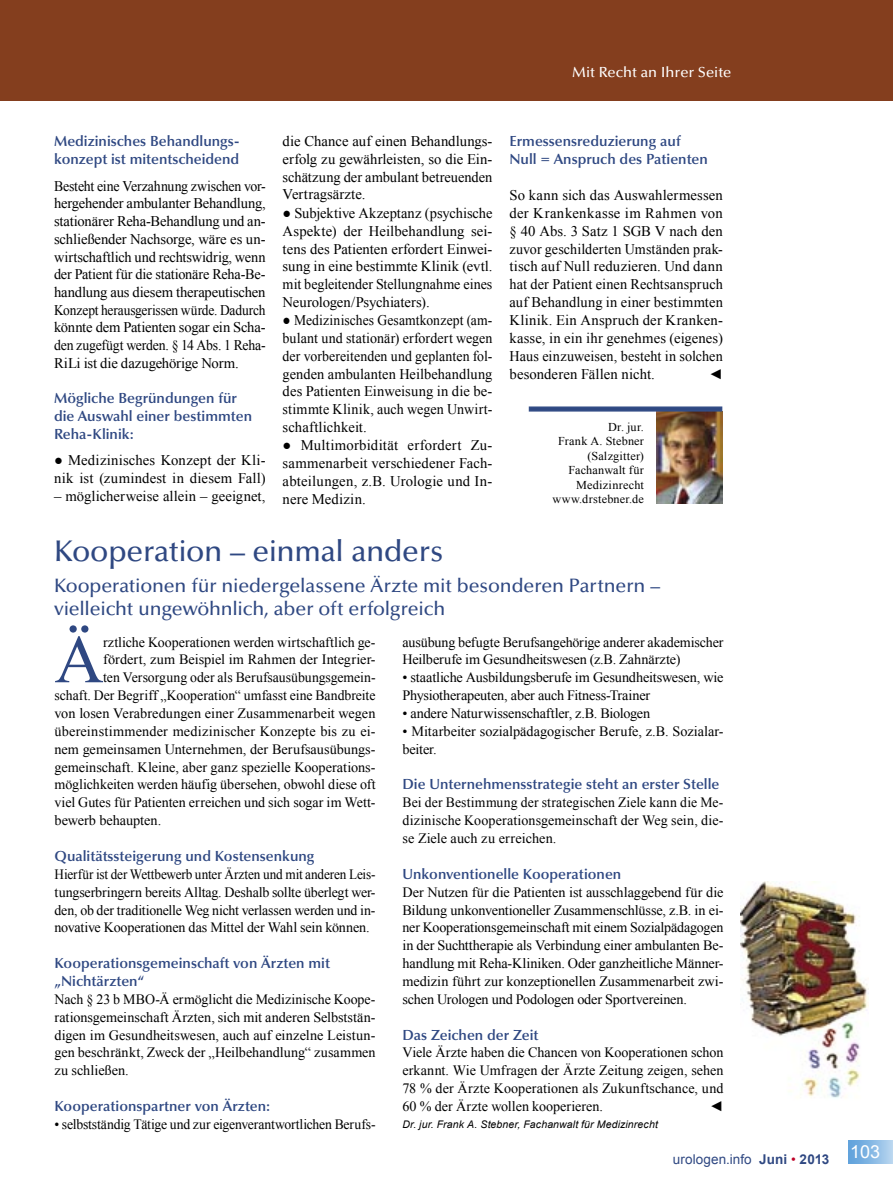
<style>
.page{position:relative;width:893px;height:1191px;background:#fff}
.page>*{position:absolute;margin:0;border:0;box-sizing:border-box;transform-origin:0 0}
.Fließtext_-_4spaltensatz{font:68.25px "Times New Roman";color:#2f4882}
.headline{font:500 30px "Optima";letter-spacing:-.01em;color:#2f4882}
.headline-2{font:500 19.5px "Optima";letter-spacing:-.01em;color:#2f4882}
.t1{font:18px "Arial";color:#fff}
.Fließtext_-_4spaltensatz-2{font:14.7px/17.9px "Times New Roman";letter-spacing:.005em;color:#000;text-align:justify}
.Fließtext_-_4spaltensatz-3{font:14.7px/17.7px "Times New Roman";letter-spacing:.005em;color:#000;text-align:justify;scale:.94 1}
.Fließtext-Headline{font:600 14.7px/17.7px "Optima";color:#2f4882}
.Fließtext_-_4spaltensatz-4{font:14.7px/17.9px "Times New Roman";letter-spacing:.005em;color:#000;text-align:justify;scale:.93 1}
.Fließtext_-_4spaltensatz-5{font:600 14.7px "Optima";color:#2f4882}
.Fließtext-Headline-2{font:500 14.7px "Optima";color:#fff}
.Fließtext_-_4spaltensatz-6{font:14.25px/17.9px "Times New Roman";letter-spacing:-.005em;color:#000}
.Fließtext_-_4spaltensatz-7{font:14.25px/17.9px "Times New Roman";letter-spacing:-.005em;color:#000;text-align:justify;scale:.96 1}
.Fließtext_-_4spaltensatz-8{font:14.25px/17.9px "Times New Roman";letter-spacing:-.005em;color:#000;text-align:justify;scale:.93 1}
.Fließtext_-_4spaltensatz-9{font:14.25px "Times New Roman";letter-spacing:.015em;color:#000}
.Fließtext_-_4spaltensatz-10{font:14.25px "Arial";color:#000}
.t2{font:13.5px "Arial";letter-spacing:.005em;color:#2f4882}
.Fließtext_-_4spaltensatz-11{font:12px "Times New Roman";letter-spacing:.02em;color:#000}
.Literatur{font:italic 10.5px "Arial";letter-spacing:.015em;color:#000}
.s1{font-family:"Arial"}
.s2{font-weight:700}
.s3{color:#be0027}
</style>
<div class="page">
<div style="left:848px;top:1140px;width:45px;height:23px;background:linear-gradient(to right,#589dda,#b5d4ef)"></div>
<div style="left:0;top:0;width:893px;height:101px;background:#843e1e"></div>
<img style="left:741px;top:881px;width:127px;height:217px">
<img style="left:657px;top:411px;width:65px;height:92px">
<div style="left:529px;top:406px;width:193px;height:5px;border:2px solid #344e87"></div>
<p class="Fließtext-Headline-2" style="left:572px;top:63px;width:161px">Mit Recht an Ihrer Seite</p>
<p class="Fließtext_-_4spaltensatz-5" style="left:509px;top:133px;width:173px">Ermessensreduzierung auf</p>
<p class="Fließtext_-_4spaltensatz-5" style="left:509px;top:151px;width:200px">Null = Anspruch des Patienten</p>
<p class="Fließtext_-_4spaltensatz-2" style="left:509px;top:186px;width:215px">So kann sich das Auswahlermessen der Krankenkasse im Rahmen von § 40 Abs. 3 Satz 1 SGB V nach den zuvor geschilderten Umständen prak&shy;tisch auf Null reduzieren. Und dann hat der Patient einen Rechtsanspruch auf Behandlung in einer bestimmten Klinik. Ein Anspruch der Kranken&shy;kasse, in ein ihr genehmes (eigenes)<br>Haus einzuweisen, besteht in solchen besonderen Fällen nicht.</p>
<p class="Fließtext-Headline" style="left:54px;top:133px;width:187px">Medizinisches Behandlungs-</p>
<p class="Fließtext-Headline" style="left:54px;top:150px;width:187px">konzept ist mitentscheidend</p>
<p class="Fließtext_-_4spaltensatz-3" style="left:54px;top:177px;width:227px">Besteht eine Verzahnung zwischen vor&shy;hergehender ambulanter Behandlung, stationärer Reha-Behandlung und an&shy;schließender Nachsorge, wäre es un&shy;wirtschaftlich und rechtswidrig, wenn der Patient für die stationäre Reha-Be&shy;handlung aus diesem therapeutischen Konzept herausgerissen würde. Dadurch könnte dem Patienten sogar ein Scha&shy;den zugefügt werden. § 14 Abs. 1 Reha-RiLi ist die dazugehörige Norm.</p>
<p class="Fließtext-Headline" style="left:54px;top:389px;width:200px">Mögliche Begründungen für die Auswahl einer bestimmten<br>Reha-Klinik:</p>
<p class="Fließtext_-_4spaltensatz-2" style="left:54px;top:451px;width:213px"><span class="s1">●</span> Medizinisches Konzept der Kli&shy;nik ist (zumindest in diesem Fall)</p>
<p class="Fließtext_-_4spaltensatz-2" style="left:54px;top:486px;width:213px">– möglicherweise allein – geeignet,</p>
<p class="Fließtext_-_4spaltensatz-2" style="left:283px;top:132px;width:211px">die Chance auf einen Behandlungs&shy;erfolg zu gewährleisten, so die Ein&shy;schätzung der ambulant betreuenden Vertragsärzte.</p>
<p class="Fließtext_-_4spaltensatz-2" style="left:283px;top:204px;width:211px"><span class="s1">●</span> Subjektive Akzeptanz (psychische Aspekte) der Heilbehandlung sei&shy;tens des Patienten erfordert Einwei&shy;sung in eine bestimmte Klinik (evtl. mit begleitender Stellungnahme eines Neurologen/Psychiaters).</p>
<p class="Fließtext_-_4spaltensatz-4" style="left:283px;top:311px;width:227px"><span class="s1">●</span> Medizinisches Gesamtkonzept (am&shy;bulant und stationär) erfordert wegen der vorbereitenden und geplanten fol&shy;genden ambulanten Heilbehandlung des Patienten Einweisung in die be&shy;stimmte Klinik, auch wegen Unwirt&shy;schaftlichkeit.</p>
<p class="Fließtext_-_4spaltensatz-2" style="left:283px;top:436px;width:211px"><span class="s1">●</span> Multimorbidität erfordert Zu&shy;sammenarbeit verschiedener Fach&shy;abteilungen, z.B. Urologie und In&shy;nere Medizin.</p>
<p class="headline" style="left:54px;top:534px;width:391px">Kooperation – einmal anders</p>
<p class="headline-2" style="left:54px;top:574px;width:608px">Kooperationen für niedergelassene Ärzte mit besonderen Partnern –</p>
<p class="headline-2" style="left:54px;top:598px;width:393px">vielleicht ungewöhnlich, aber oft erfolgreich</p>
<p class="Fließtext_-_4spaltensatz-10" style="left:709px;top:364px;width:16px">◄</p>
<p class="Fließtext_-_4spaltensatz-11" style="left:608px;top:419px;width:37px">Dr. jur.</p>
<p class="Fließtext_-_4spaltensatz-11" style="left:558px;top:433px;width:87px">Frank A. Stebner</p>
<p class="Fließtext_-_4spaltensatz-11" style="left:587px;top:448px;width:58px">(Salzgitter)</p>
<p class="Fließtext_-_4spaltensatz-11" style="left:569px;top:462px;width:77px">Fachanwalt für</p>
<p class="Fließtext_-_4spaltensatz-11" style="left:576px;top:476px;width:69px">Medizinrecht</p>
<p class="Fließtext_-_4spaltensatz-11" style="left:552px;top:491px;width:93px">www.drstebner.de</p>
<p class="Fließtext_-_4spaltensatz" style="left:55px;top:613px;width:51px">Ä</p>
<p class="Fließtext_-_4spaltensatz-6" style="left:103px;top:632px;width:274px">rztliche Kooperationen werden wirtschaftlich ge-</p>
<p class="Fließtext_-_4spaltensatz-6" style="left:103px;top:650px;width:274px">fördert, zum Beispiel im Rahmen der Integrier-</p>
<p class="Fließtext_-_4spaltensatz-6" style="left:103px;top:668px;width:274px">ten Versorgung oder als Berufsausübungsgemein-</p>
<p class="Fließtext_-_4spaltensatz-7" style="left:55px;top:686px;width:336px">schaft. Der Begriff „Kooperation“ umfasst eine Bandbreite</p>
<p class="Fließtext_-_4spaltensatz-6" style="left:55px;top:704px;width:322px">von losen Verabredungen einer Zusammenarbeit wegen</p>
<p class="Fließtext_-_4spaltensatz-9" style="left:55px;top:721px;width:323px">übereinstimmender medizinischer Konzepte bis zu ei-</p>
<p class="Fließtext_-_4spaltensatz-6" style="left:55px;top:740px;width:323px">nem gemeinsamen Unternehmen, der Berufsausübungs-</p>
<p class="Fließtext_-_4spaltensatz-6" style="left:55px;top:757px;width:323px">gemeinschaft. Kleine, aber ganz spezielle Kooperations-</p>
<p class="Fließtext_-_4spaltensatz-6" style="left:55px;top:775px;width:323px">möglichkeiten werden häufig übersehen, obwohl diese oft</p>
<p class="Fließtext_-_4spaltensatz-6" style="left:55px;top:793px;width:323px">viel Gutes für Patienten erreichen und sich sogar im Wett-</p>
<p class="Fließtext_-_4spaltensatz-6" style="left:55px;top:811px;width:108px">bewerb behaupten.</p>
<p class="Fließtext-Headline" style="left:55px;top:847px;width:262px">Qualitätssteigerung und Kostensenkung</p>
<p class="Fließtext_-_4spaltensatz-8" style="left:55px;top:865px;width:347px">Hierfür ist der Wettbewerb unter Ärzten und mit anderen Leis&shy;tungserbringern bereits Alltag. Deshalb sollte überlegt wer&shy;den, ob der traditionelle Weg nicht verlassen werden und in&shy;novative Kooperationen das Mittel der Wahl sein können.</p>
<p class="Fließtext-Headline" style="left:55px;top:954px;width:277px">Kooperationsgemeinschaft von Ärzten mit „Nichtärzten“</p>
<p class="Fließtext_-_4spaltensatz-6" style="left:55px;top:990px;width:323px;text-align:justify">Nach § 23 b MBO-Ä ermöglicht die Medizinische Koope&shy;rationsgemeinschaft Ärzten, sich mit anderen Selbststän&shy;digen im Gesundheitswesen, auch auf einzelne Leistun&shy;gen beschränkt, Zweck der „Heilbehandlung“ zusammen zu schließen.</p>
<p class="Fließtext-Headline" style="left:55px;top:1097px;width:217px">Kooperationspartner von Ärzten:</p>
<p class="Fließtext_-_4spaltensatz-7" style="left:55px;top:1115px;width:336px">• selbstständig Tätige und zur eigenverantwortlichen Berufs-</p>
<p class="Fließtext_-_4spaltensatz-6" style="left:402px;top:632px;width:323px">ausübung befugte Berufsangehörige anderer akademischer<br>Heilberufe im Gesundheitswesen (z.B. Zahnärzte)</p>
<p class="Fließtext_-_4spaltensatz-6" style="left:402px;top:668px;width:323px">• staatliche Ausbildungsberufe im Gesundheitswesen, wie<br>Physiotherapeuten, aber auch Fitness-Trainer</p>
<p class="Fließtext_-_4spaltensatz-6" style="left:402px;top:704px;width:249px">• andere Naturwissenschaftler, z.B. Biologen</p>
<p class="Fließtext_-_4spaltensatz-6" style="left:402px;top:722px;width:323px">• Mitarbeiter sozialpädagogischer Berufe, z.B. Sozialar&shy;beiter.</p>
<p class="Fließtext-Headline" style="left:402px;top:776px;width:318px">Die Unternehmensstrategie steht an erster Stelle</p>
<p class="Fließtext_-_4spaltensatz-7" style="left:402px;top:793px;width:336px">Bei der Bestimmung der strategischen Ziele kann die Me&shy;dizinische Kooperationsgemeinschaft der Weg sein, die&shy;se Ziele auch zu erreichen.</p>
<p class="Fließtext-Headline" style="left:402px;top:865px;width:220px">Unkonventionelle Kooperationen</p>
<p class="Fließtext_-_4spaltensatz-6" style="left:402px;top:882px;width:323px;text-align:justify">Der Nutzen für die Patienten ist ausschlaggebend für die Bildung unkonventioneller Zusammenschlüsse, z.B. in ei&shy;ner Kooperationsgemeinschaft mit einem Sozialpädagogen in der Suchttherapie als Verbindung einer ambulanten Be&shy;handlung mit Reha-Kliniken. Oder ganzheitliche Männer&shy;medizin führt zur konzeptionellen Zusammenarbeit zwi&shy;schen Urologen und Podologen oder Sportvereinen.</p>
<p class="Fließtext-Headline" style="left:402px;top:1026px;width:137px">Das Zeichen der Zeit</p>
<p class="Fließtext_-_4spaltensatz-6" style="left:402px;top:1043px;width:323px;text-align:justify">Viele Ärzte haben die Chancen von Kooperationen schon erkannt. Wie Umfragen der Ärzte Zeitung zeigen, sehen 78 % der Ärzte Kooperationen als Zukunftschance, und 60 % der Ärzte wollen kooperieren.</p>
<p class="Fließtext_-_4spaltensatz-10" style="left:710px;top:1096px;width:15px">◄</p>
<p class="Literatur" style="left:402px;top:1117px;width:257px">Dr. jur. Frank A. Stebner, Fachanwalt für Medizinrecht</p>
<p class="t2" style="left:673px;top:1150px;width:158px">urologen.info <span class="s2">Juni</span> <span class="s3">•</span> <span class="s2">2013</span></p>
<p class="t1" style="left:850px;top:1140px;width:32px">103</p>
</div>
